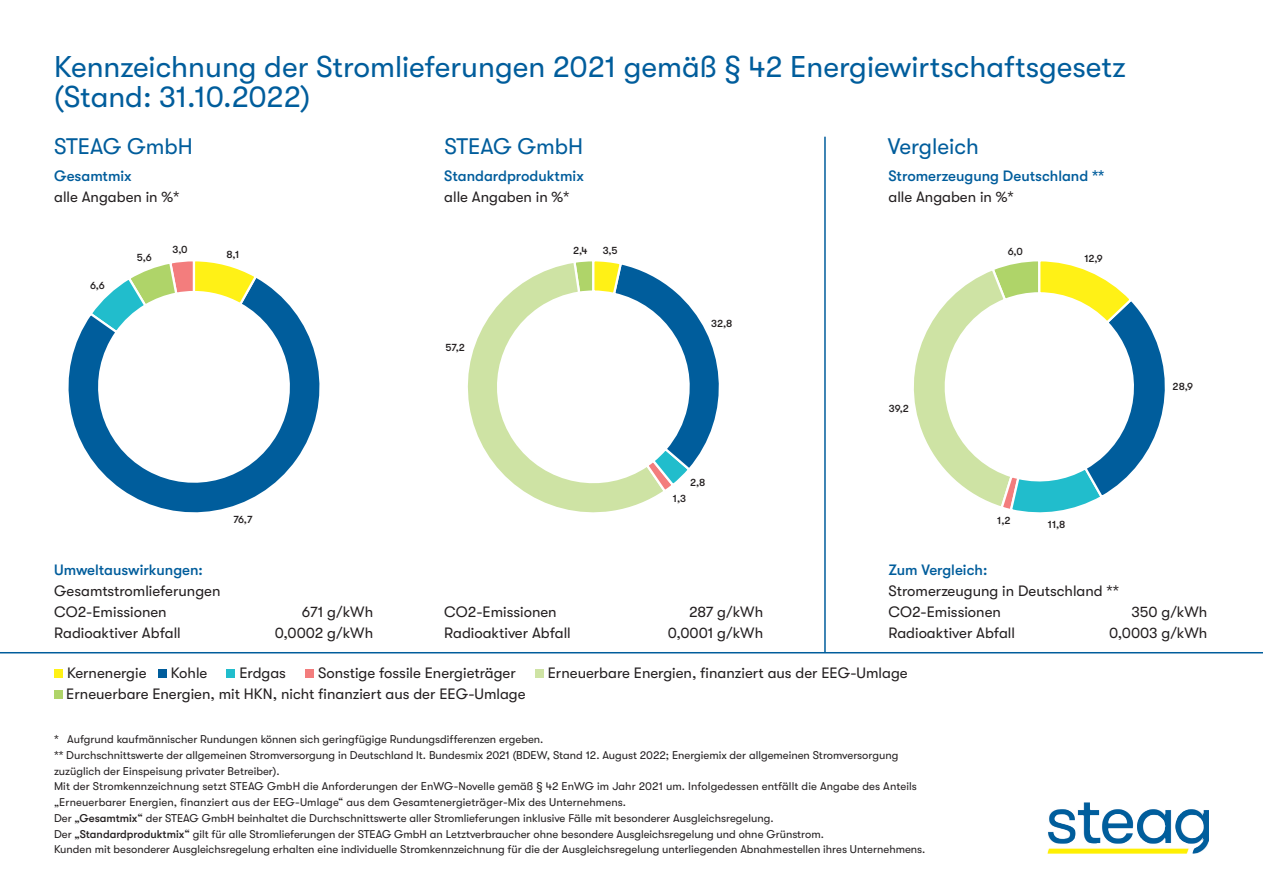
<style>
.page{position:relative;width:1263px;height:893px;background:#fff}
.page>*{position:absolute;margin:0;border:0;box-sizing:border-box;transform-origin:0 0}
.t1{font:30px "GT Walsheim";color:#005d9c}
.t2{font:22.5px "GT Walsheim";color:#005d9c}
.t3{font:15px "GT Walsheim";color:#231f20}
.t4{font:500 15px "GT Walsheim";color:#005d9c}
.t5{font:11.25px/15.8px "GT Walsheim";color:#231f20}
.t6{font:500 10.5px "GT Walsheim";letter-spacing:-.005em;color:#231f20}
.s1{font-weight:500}
</style>
<div class="page">
<hr style="left:0;top:652px;width:1263px;height:1px;background:#005d9c">
<hr style="left:824px;top:137px;width:2px;height:516px;background:#005d9c">
<div style="left:54px;top:669px;width:9px;height:9px;background:#fff116"></div>
<div style="left:158px;top:669px;width:8px;height:9px;background:#005d9c"></div>
<div style="left:226px;top:669px;width:9px;height:9px;background:#21bdcc"></div>
<div style="left:305px;top:669px;width:9px;height:9px;background:#f37d7d"></div>
<div style="left:535px;top:669px;width:8px;height:9px;background:#cee3a4"></div>
<div style="left:54px;top:690px;width:9px;height:9px;background:#afd469"></div>
<img style="left:1047px;top:802px;width:162px;height:52px">
<svg style="left:68px;top:279px;width:252px;height:234px"></svg>
<svg style="left:87px;top:261px;width:172px;height:74px"></svg>
<svg style="left:467px;top:263px;width:191px;height:250px"></svg>
<svg style="left:572px;top:261px;width:147px;height:233px"></svg>
<svg style="left:913px;top:261px;width:252px;height:252px"></svg>
<p class="t1" style="left:54px;top:50px;width:1073px">Kennzeichnung der Stromlieferungen 2021 gemäß § 42 Energiewirtschaftsgesetz</p>
<p class="t1" style="left:54px;top:80px;width:258px">(Stand: 31.10.2022)</p>
<p class="t2" style="left:54px;top:134px;width:140px">STEAG GmbH</p>
<p class="t2" style="left:444px;top:134px;width:140px">STEAG GmbH</p>
<p class="t2" style="left:888px;top:134px;width:93px">Vergleich</p>
<p class="t4" style="left:54px;top:167px;width:79px">Gesamtmix</p>
<p class="t3" style="left:54px;top:188px;width:127px">alle Angaben in %*</p>
<p class="t4" style="left:444px;top:167px;width:141px">Standardproduktmix</p>
<p class="t3" style="left:444px;top:188px;width:127px">alle Angaben in %*</p>
<p class="t4" style="left:888px;top:167px;width:217px">Stromerzeugung Deutschland **</p>
<p class="t3" style="left:888px;top:188px;width:127px">alle Angaben in %*</p>
<p class="t6" style="left:173px;top:244px;width:17px">3,0</p>
<p class="t6" style="left:137px;top:251px;width:16px">5,6</p>
<p class="t6" style="left:226px;top:248px;width:15px">8,1</p>
<p class="t6" style="left:573px;top:244px;width:16px">2,4</p>
<p class="t6" style="left:603px;top:244px;width:16px">3,5</p>
<p class="t6" style="left:1008px;top:245px;width:17px">6,0</p>
<p class="t6" style="left:1084px;top:252px;width:20px">12,9</p>
<p class="t6" style="left:90px;top:279px;width:16px">6,6</p>
<p class="t6" style="left:711px;top:317px;width:23px">32,8</p>
<p class="t6" style="left:445px;top:342px;width:21px">57,2</p>
<p class="t6" style="left:1172px;top:380px;width:22px">28,9</p>
<p class="t6" style="left:889px;top:402px;width:22px">39,2</p>
<p class="t6" style="left:690px;top:477px;width:17px">2,8</p>
<p class="t6" style="left:673px;top:493px;width:15px">1,3</p>
<p class="t6" style="left:233px;top:513px;width:21px">76,7</p>
<p class="t6" style="left:997px;top:515px;width:15px">1,2</p>
<p class="t6" style="left:1048px;top:518px;width:19px">11,8</p>
<p class="t4" style="left:54px;top:561px;width:150px">Umweltauswirkungen:</p>
<p class="t3" style="left:54px;top:582px;width:168px">Gesamtstromlieferungen</p>
<p class="t3" style="left:54px;top:603px;width:114px">CO2-Emissionen</p>
<p class="t3" style="left:302px;top:603px;width:73px">671 g/kWh</p>
<p class="t3" style="left:54px;top:624px;width:128px">Radioaktiver Abfall</p>
<p class="t3" style="left:275px;top:624px;width:100px">0,0002 g/kWh</p>
<p class="t3" style="left:444px;top:603px;width:114px">CO2-Emissionen</p>
<p class="t3" style="left:689px;top:603px;width:76px">287 g/kWh</p>
<p class="t3" style="left:444px;top:624px;width:128px">Radioaktiver Abfall</p>
<p class="t3" style="left:668px;top:624px;width:97px">0,0001 g/kWh</p>
<p class="t4" style="left:888px;top:561px;width:100px">Zum Vergleich:</p>
<p class="t3" style="left:888px;top:582px;width:232px">Stromerzeugung in Deutschland **</p>
<p class="t3" style="left:888px;top:603px;width:114px">CO2-Emissionen</p>
<p class="t3" style="left:1131px;top:603px;width:77px">350 g/kWh</p>
<p class="t3" style="left:888px;top:624px;width:128px">Radioaktiver Abfall</p>
<p class="t3" style="left:1109px;top:624px;width:100px">0,0003 g/kWh</p>
<p class="t3" style="left:67px;top:664px;width:81px">Kernenergie</p>
<p class="t3" style="left:171px;top:664px;width:38px">Kohle</p>
<p class="t3" style="left:239px;top:664px;width:48px">Erdgas</p>
<p class="t3" style="left:318px;top:664px;width:199px">Sonstige fossile Energieträger</p>
<p class="t3" style="left:548px;top:664px;width:361px">Erneuerbare Energien, finanziert aus der EEG-Umlage</p>
<p class="t3" style="left:66px;top:685px;width:461px">Erneuerbare Energien, mit HKN, nicht finanziert aus der EEG-Umlage</p>
<p class="t5" style="left:54px;top:731px;width:491px">* Aufgrund kaufmännischer Rundungen können sich geringfügige Rundungsdifferenzen ergeben.</p>
<p class="t5" style="left:54px;top:747px;width:846px">** Durchschnittswerte der allgemeinen Stromversorgung in Deutschland lt. Bundesmix 2021 (BDEW, Stand 12. August 2022; Energiemix der allgemeinen Stromversorgung zuzüglich der Einspeisung privater Betreiber).</p>
<p class="t5" style="left:54px;top:779px;width:864px">Mit der Stromkennzeichnung setzt STEAG GmbH die Anforderungen der EnWG-Novelle gemäß § 42 EnWG im Jahr 2021 um. Infolgedessen entfällt die Angabe des Anteils „Erneuerbarer Energien, finanziert aus der EEG-Umlage“ aus dem Gesamtenergieträger-Mix des Unternehmens.</p>
<p class="t5" style="left:54px;top:810px;width:873px">Der <span class="s1">„Gesamtmix“</span> der STEAG GmbH beinhaltet die Durchschnittswerte aller Stromlieferungen inklusive Fälle mit besonderer Ausgleichsregelung.<br>Der <span class="s1">„Standardproduktmix“</span> gilt für alle Stromlieferungen der STEAG GmbH an Letztverbraucher ohne besondere Ausgleichsregelung und ohne Grünstrom.<br>Kunden mit besonderer Ausgleichsregelung erhalten eine individuelle Stromkennzeichnung für die der Ausgleichsregelung unterliegenden Abnahmestellen ihres Unternehmens.</p>
</div>
